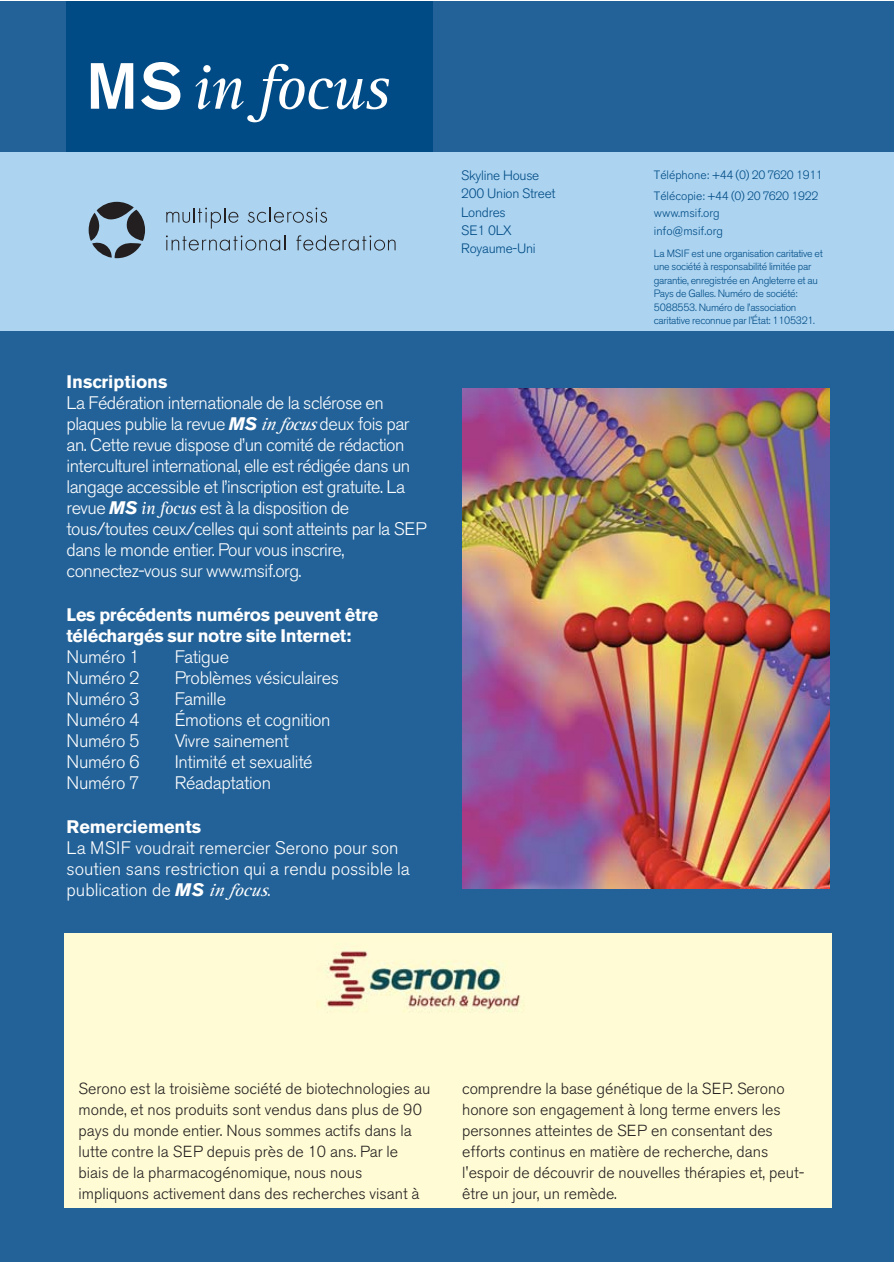
<style>
.page{position:relative;width:895px;height:1262px;background:#fff}
.page>*{position:absolute;margin:0;border:0;box-sizing:border-box;transform-origin:0 0}
.t1{font:italic 64.5px "Rotis Serif";letter-spacing:-.02em;color:#fff}
.t2{font:300 18px/21px "Akzidenz Grotesk BE";letter-spacing:-.03em;color:#fff}
.t3{font:300 18px/21px "Akzidenz Grotesk BE";color:#fff}
.t4{font:700 18px/21px "Akzidenz Grotesk BE";letter-spacing:-.015em;color:#fff}
.t5{font:300 15.9px/21px "Akzidenz Grotesk BE";color:#231f20}
.t6{font:300 13.5px/18px "Akzidenz Grotesk BE";letter-spacing:-.02em;color:#004b85}
.t7{font:300 12px/20.5px "Akzidenz Grotesk BE";color:#004b85}
.t8{font:300 10.5px/13.5px "Akzidenz Grotesk BE";letter-spacing:-.03em;color:#004b85}
.s1{font-family:"Akzidenz Grotesk BE";font-weight:500;font-style:normal}
.s2{font-weight:700;font-style:italic}
.s3{font-family:"Rotis Serif";font-weight:400;font-style:italic}
</style>
<div class="page">
<div style="left:0;top:1px;width:893px;height:1260px;background:#236298"></div>
<div style="left:66px;top:1px;width:367px;height:182px;background:#004b85"></div>
<div style="left:0;top:152px;width:893px;height:179px;background:#acd4f1"></div>
<img style="left:462px;top:388px;width:367px;height:500px">
<div style="left:64px;top:933px;width:766px;height:274px;background:#fffcd5"></div>
<svg style="left:89px;top:202px;width:56px;height:56px"></svg>
<svg style="left:166px;top:235px;width:119px;height:15px"></svg>
<svg style="left:296px;top:235px;width:99px;height:15px"></svg>
<svg style="left:166px;top:207px;width:72px;height:21px"></svg>
<svg style="left:247px;top:207px;width:80px;height:16px"></svg>
<img style="left:325px;top:951px;width:199px;height:62px">
<h1 class="t1" style="left:86px;top:64px;width:305px"><span class="s1">MS</span> in focus</h1>
<p class="t4" style="left:67px;top:373px;width:102px">Inscriptions</p>
<p class="t2" style="left:67px;top:395px;width:361px">La Fédération internationale de la sclérose en plaques publie la revue <span class="s2">MS</span> <span class="s3">in focus</span>deux fois par an. Cette revue dispose d’un comité de rédaction interculturel international, elle est rédigée dans un langage accessible et l’inscription est gratuite. La revue <span class="s2">MS</span> <span class="s3">in focus</span> est à la disposition de tous/toutes ceux/celles qui sont atteints par la SEP dans le monde entier. Pour vous inscrire, connectez-vous sur www.msif.org.</p>
<p class="t4" style="left:67px;top:605px;width:313px">Les précédents numéros peuvent être téléchargés sur notre site Internet:</p>
<p class="t2" style="left:67px;top:648px;width:75px">Numéro 1</p>
<p class="t2" style="left:175px;top:648px;width:56px">Fatigue</p>
<p class="t2" style="left:67px;top:669px;width:75px">Numéro 2</p>
<p class="t2" style="left:175px;top:669px;width:166px">Problèmes vésiculaires</p>
<p class="t2" style="left:67px;top:690px;width:75px">Numéro 3</p>
<p class="t2" style="left:175px;top:690px;width:53px">Famille</p>
<p class="t2" style="left:67px;top:711px;width:75px">Numéro 4</p>
<p class="t2" style="left:175px;top:711px;width:157px">Émotions et cognition</p>
<p class="t2" style="left:67px;top:732px;width:75px">Numéro 5</p>
<p class="t2" style="left:175px;top:732px;width:115px">Vivre sainement</p>
<p class="t2" style="left:67px;top:753px;width:75px">Numéro 6</p>
<p class="t2" style="left:175px;top:753px;width:139px">Intimité et sexualité</p>
<p class="t2" style="left:67px;top:774px;width:75px">Numéro 7</p>
<p class="t2" style="left:175px;top:774px;width:98px">Réadaptation</p>
<p class="t4" style="left:67px;top:817px;width:136px">Remerciements</p>
<p class="t3" style="left:67px;top:839px;width:345px">La MSIF voudrait remercier Serono pour son soutien sans restriction qui a rendu possible la publication de <span class="s2">MS</span> <span class="s3">in focus</span>.</p>
<p class="t6" style="left:461px;top:168px;width:96px">Skyline House<br>200 Union Street<br>Londres<br>SE1 0LX<br>Royaume-Uni</p>
<p class="t7" style="left:653px;top:166px;width:170px">Téléphone: +44 (0) 20 7620 1911<br>Télécopie: +44 (0) 20 7620 1922</p>
<p class="t7" style="left:653px;top:206px;width:71px;line-height:17.5px">www.msif.org info@msif.org</p>
<p class="t8" style="left:653px;top:248px;width:170px">La MSIF est une organisation caritative et une société à responsabilité limitée par garantie, enregistrée en Angleterre et au Pays de Galles. Numéro de société:<br>5088553. Numéro de l’association caritative reconnue par l’État: 1105321.</p>
<p class="t5" style="left:79px;top:1079px;width:353px">Serono est la troisième société de biotechnologies au monde, et nos produits sont vendus dans plus de 90 pays du monde entier. Nous sommes actifs dans la lutte contre la SEP depuis près de 10 ans. Par le biais de la pharmacogénomique, nous nous impliquons activement dans des recherches visant à</p>
<p class="t5" style="left:462px;top:1079px;width:343px">comprendre la base génétique de la SEP. Serono honore son engagement à long terme envers les personnes atteintes de SEP en consentant des efforts continus en matière de recherche, dans l'espoir de découvrir de nouvelles thérapies et, peut&shy;être un jour, un remède.</p>
</div>
